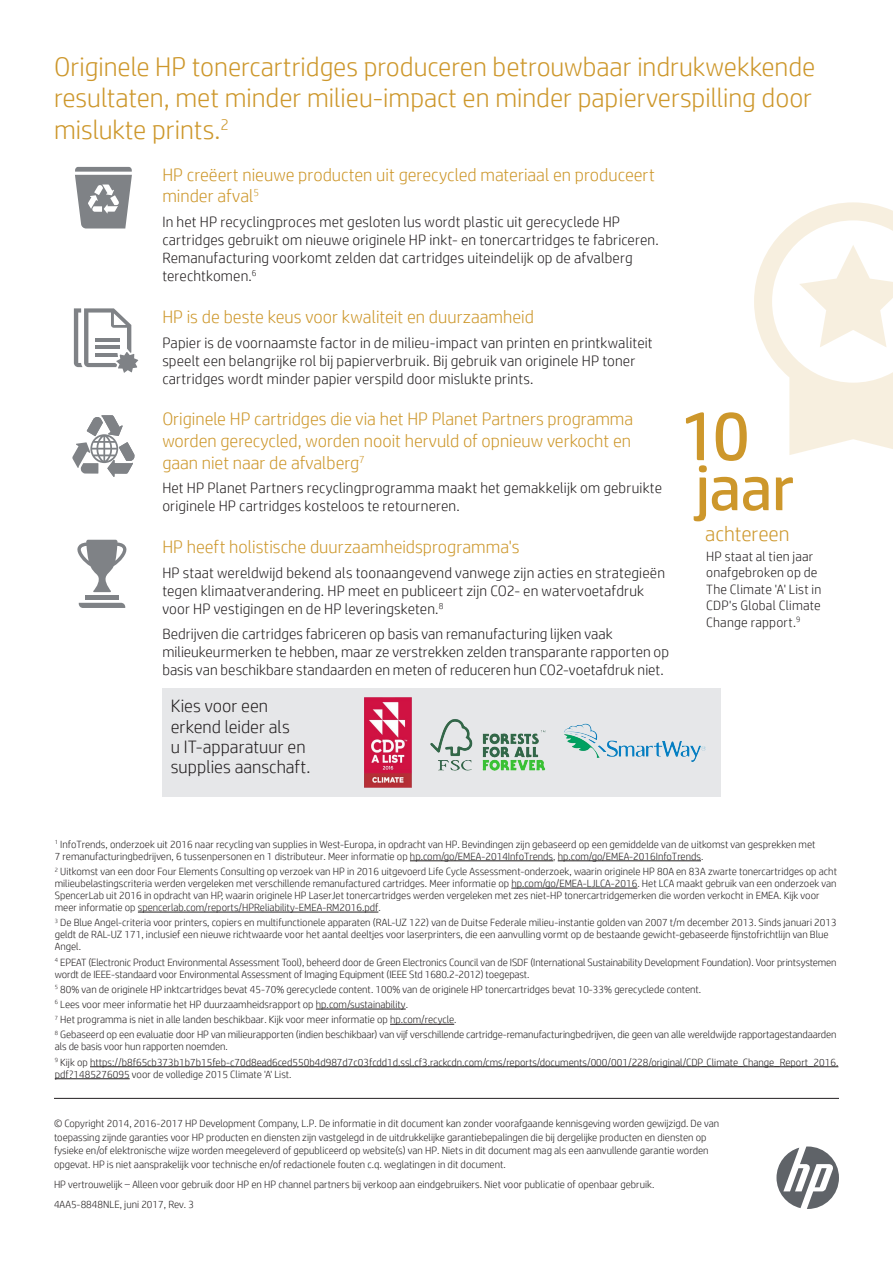
<style>
.page{position:relative;width:893px;height:1263px;background:#fff}
.page>*{position:absolute;margin:0;border:0;box-sizing:border-box;transform-origin:0 0}
.t1{font:69px "HP Simplified";color:#cd972b}
.t2{font:64.2px "HP Simplified";color:#cd972b}
.t3{font:300 27px/31.5px "HP Simplified";color:#cd972b;text-align:justify}
.t4{font:300 21px "HP Simplified";color:#cd972b}
.t5{font:300 18px/21.6px "HP Simplified";color:#cd972b}
.t6{font:300 18px/20.2px "HP Simplified";color:#231f20}
.t7{font:300 15px/18px "HP Simplified";letter-spacing:.01em;color:#231f20}
.t8{font:300 13.5px/16.5px "HP Simplified";letter-spacing:.015em;color:#231f20}
.t9{font:300 10.5px/12px "HP Simplified";color:#231f20}
</style>
<div class="page">
<div style="left:162px;top:688px;width:558px;height:109px;background:#e6e7e9"></div>
<hr style="left:410px;top:860px;width:143px;height:1px;background:#231f20">
<hr style="left:558px;top:860px;width:143px;height:1px;background:#231f20">
<hr style="left:511px;top:887px;width:126px;height:1px;background:#231f20">
<hr style="left:138px;top:911px;width:240px;height:1px;background:#231f20">
<hr style="left:316px;top:1008px;width:90px;height:1px;background:#231f20">
<hr style="left:390px;top:1024px;width:64px;height:1px;background:#231f20">
<hr style="left:90px;top:1066px;width:748px;height:1px;background:#231f20">
<hr style="left:55px;top:1078px;width:75px;height:1px;background:#231f20">
<svg style="left:74px;top:308px;width:65px;height:65px"></svg>
<svg style="left:72px;top:415px;width:63px;height:62px"></svg>
<svg style="left:75px;top:167px;width:57px;height:61px"></svg>
<svg style="left:776px;top:1146px;width:63px;height:63px"></svg>
<hr style="left:54px;top:1098px;width:785px;height:1px;background:#231f20">
<img style="left:364px;top:697px;width:48px;height:91px">
<img style="left:430px;top:719px;width:116px;height:52px">
<img style="left:564px;top:723px;width:142px;height:39px">
<svg style="left:754px;top:202px;width:139px;height:253px"></svg>
<svg style="left:79px;top:603px;width:46px;height:5px"></svg>
<div style="left:85px;top:595px;width:34px;height:5px;background:#7f8286"></div>
<svg style="left:77px;top:540px;width:50px;height:52px"></svg>
<h3 class="t3" style="left:54px;top:50px;width:763px">Originele HP tonercartridges produceren betrouwbaar indrukwekkende resultaten, met minder milieu-impact en minder papierverspilling door mislukte prints.<sup>2</sup></h3>
<h3 class="t5" style="left:162px;top:163px;width:494px">HP creëert nieuwe producten uit gerecycled materiaal en produceert minder afval<sup>5</sup></h3>
<p class="t7" style="left:162px;top:212px;width:498px">In het HP recyclingproces met gesloten lus wordt plastic uit gerecyclede HP cartridges gebruikt om nieuwe originele HP inkt- en tonercartridges te fabriceren.<br>Remanufacturing voorkomt zelden dat cartridges uiteindelijk op de afvalberg terechtkomen.<sup>6</sup></p>
<h3 class="t5" style="left:162px;top:305px;width:373px">HP is de beste keus voor kwaliteit en duurzaamheid</h3>
<h3 class="t7" style="left:162px;top:333px;width:492px">Papier is de voornaamste factor in de milieu-impact van printen en printkwaliteit speelt een belangrijke rol bij papierverbruik. Bij gebruik van originele HP toner cartridges wordt minder papier verspild door mislukte prints.</h3>
<h3 class="t5" style="left:162px;top:408px;width:472px;text-align:justify">Originele HP cartridges die via het HP Planet Partners programma worden gerecycled, worden nooit hervuld of opnieuw verkocht en gaan niet naar de afvalberg<sup>7</sup></h3>
<h3 class="t7" style="left:162px;top:479px;width:501px">Het HP Planet Partners recyclingprogramma maakt het gemakkelijk om gebruikte originele HP cartridges kosteloos te retourneren.</h3>
<h3 class="t5" style="left:162px;top:536px;width:359px">HP heeft holistische duurzaamheidsprogramma's</h3>
<h3 class="t7" style="left:162px;top:563px;width:504px">HP staat wereldwijd bekend als toonaangevend vanwege zijn acties en strategieën tegen klimaatverandering. HP meet en publiceert zijn CO2- en watervoetafdruk voor HP vestigingen en de HP leveringsketen.<sup>8</sup></h3>
<p class="t7" style="left:162px;top:624px;width:508px">Bedrijven die cartridges fabriceren op basis van remanufacturing lijken vaak milieukeurmerken te hebben, maar ze verstrekken zelden transparante rapporten op basis van beschikbare standaarden en meten of reduceren hun CO2-voetafdruk niet.</p>
<h3 class="t6" style="left:171px;top:696px;width:141px">Kies voor een erkend leider als<br>u IT-apparatuur en supplies aanschaft.</h3>
<h1 class="t1" style="left:680px;top:391px;width:71px">10</h1>
<h2 class="t2" style="left:695px;top:446px;width:100px">jaar</h2>
<h3 class="t4" style="left:705px;top:520px;width:86px">achtereen</h3>
<p class="t8" style="left:706px;top:547px;width:117px">HP staat al tien jaar onafgebroken op de<br>The Climate 'A' List in<br>CDP's Global Climate<br>Change rapport.<sup>9</sup></p>
<p class="t9" style="left:55px;top:838px;width:762px"><sup>1</sup> InfoTrends, onderzoek uit 2016 naar recycling van supplies in West-Europa, in opdracht van HP. Bevindingen zijn gebaseerd op een gemiddelde van de uitkomst van gesprekken met<br>7 remanufacturingbedrijven, 6 tussenpersonen en 1 distributeur. Meer informatie op hp.com/go/EMEA-2014InfoTrends, hp.com/go/EMEA-2016InfoTrends.</p>
<p class="t9" style="left:55px;top:865px;width:784px"><sup>2</sup> Uitkomst van een door Four Elements Consulting op verzoek van HP in 2016 uitgevoerd Life Cycle Assessment-onderzoek, waarin originele HP 80A en 83A zwarte tonercartridges op acht milieubelastingscriteria werden vergeleken met verschillende remanufactured cartridges. Meer informatie op hp.com/go/EMEA-LJLCA-2016. Het LCA maakt gebruik van een onderzoek van SpencerLab uit 2016 in opdracht van HP, waarin originele HP LaserJet tonercartridges werden vergeleken met zes niet-HP tonercartridgemerken die worden verkocht in EMEA. Kijk voor meer informatie op spencerlab.com/reports/HPReliability-EMEA-RM2016.pdf.</p>
<p class="t9" style="left:55px;top:916px;width:783px"><sup>3</sup> De Blue Angel-criteria voor printers, copiers en multifunctionele apparaten (RAL-UZ 122) van de Duitse Federale milieu-instantie golden van 2007 t/m december 2013. Sinds januari 2013 geldt de RAL-UZ 171, inclusief een nieuwe richtwaarde voor het aantal deeltjes voor laserprinters, die een aanvulling vormt op de bestaande gewicht-gebaseerde fijnstofrichtlijn van Blue<br>Angel.</p>
<p class="t9" style="left:55px;top:955px;width:783px"><sup>4</sup> EPEAT (Electronic Product Environmental Assessment Tool), beheerd door de Green Electronics Council van de ISDF (International Sustainability Development Foundation). Voor printsystemen wordt de IEEE-standaard voor Environmental Assessment of Imaging Equipment (IEEE Std 1680.2-2012) toegepast.</p>
<p class="t9" style="left:55px;top:981px;width:783px;line-height:15.3px"><sup>5</sup> 80% van de originele HP inktcartridges bevat 45-70% gerecyclede content. 100% van de originele HP tonercartridges bevat 10-33% gerecyclede content.<br><sup>6</sup> Lees voor meer informatie het HP duurzaamheidsrapport op hp.com/sustainability.<br><sup>7</sup> Het programma is niet in alle landen beschikbaar. Kijk voor meer informatie op hp.com/recycle.<br><sup>8</sup> Gebaseerd op een evaluatie door HP van milieurapporten (indien beschikbaar) van vijf verschillende cartridge-remanufacturingbedrijven, die geen van alle wereldwijde rapportagestandaarden</p>
<p class="t9" style="left:55px;top:1039px;width:785px;line-height:15.3px">als de basis voor hun rapporten noemden.<br><sup>9</sup> Kijk op https://b8f65cb373b1b7b15feb-c70d8ead6ced550b4d987d7c03fcdd1d.ssl.cf3.rackcdn.com/cms/reports/documents/000/001/228/original/CDP_Climate_Change_Report_2016.</p>
<p class="t9" style="left:55px;top:1068px;width:238px">pdf?1485276095 voor de volledige 2015 Climate 'A' List.</p>
<p class="t9" style="left:54px;top:1116px;width:667px;line-height:13.5px">© Copyright 2014, 2016-2017 HP Development Company, L.P. De informatie in dit document kan zonder voorafgaande kennisgeving worden gewijzigd. De van toepassing zijnde garanties voor HP producten en diensten zijn vastgelegd in de uitdrukkelijke garantiebepalingen die bij dergelijke producten en diensten op fysieke en/of elektronische wijze worden meegeleverd of gepubliceerd op website(s) van HP. Niets in dit document mag als een aanvullende garantie worden opgevat. HP is niet aansprakelijk voor technische en/of redactionele fouten c.q. weglatingen in dit document.</p>
<p class="t9" style="left:54px;top:1174px;width:602px;line-height:20.2px">HP vertrouwelijk – Alleen voor gebruik door HP en HP channel partners bij verkoop aan eindgebruikers. Niet voor publicatie of openbaar gebruik.<br>4AA5-8848NLE, juni 2017, Rev. 3</p>
</div>
